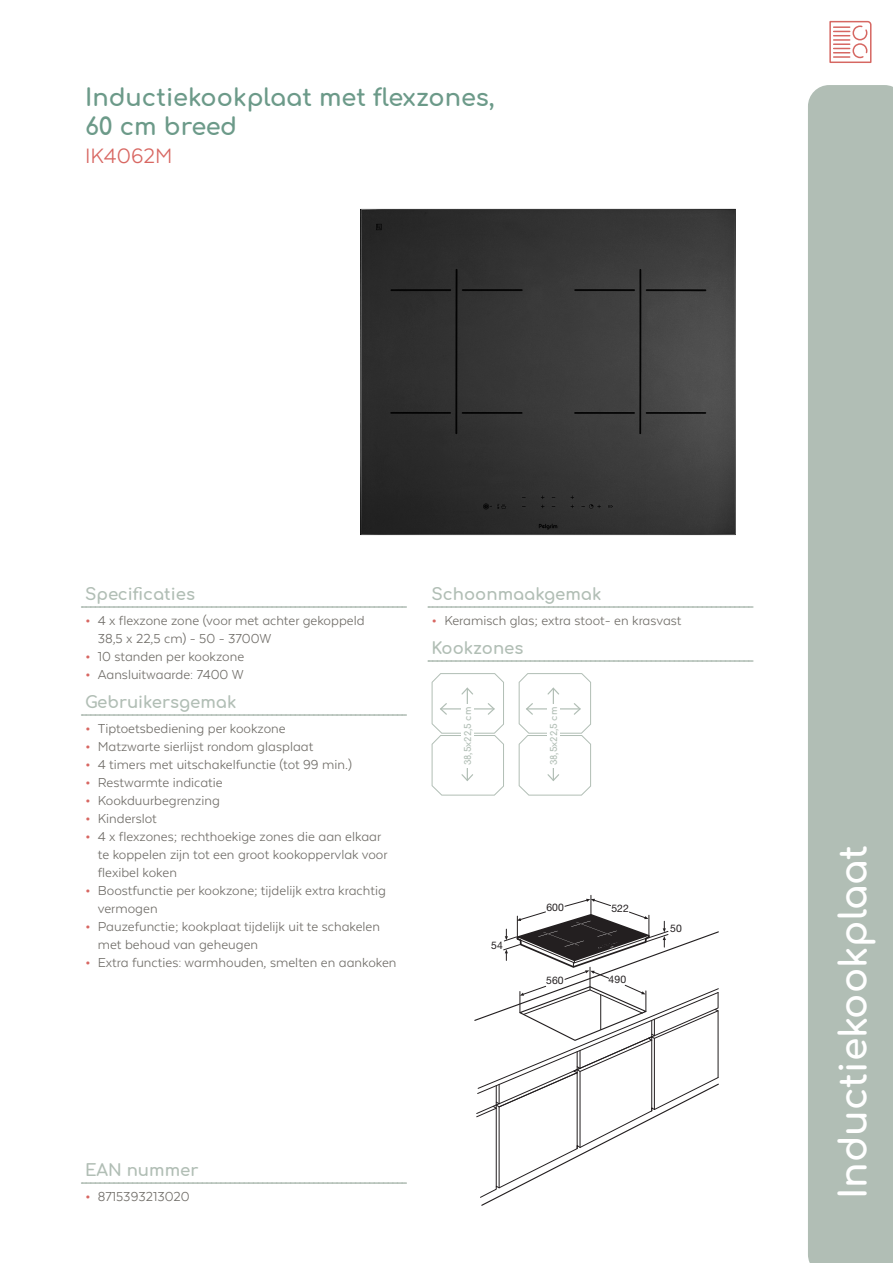
<style>
.page{position:relative;width:893px;height:1263px;background:#fff}
.page>*{position:absolute;margin:0;border:0;box-sizing:border-box;transform-origin:0 0}
.t1{font:700 37.5px "Comfortaa";color:#fff}
.Productomschrijving{font:700 24px/28.5px "Comfortaa";color:#6c9a89}
.Typenummer{font:24px "Texta Alt";color:#d86762}
.Producttekst_tussenk{font:700 16.5px "Comfortaa";color:#b1beb5}
.t2{font:15px/18px "Texta Alt";color:#706d68}
.t3{font:10.35px "Helvetica Neue";letter-spacing:.01em;color:#231f20}
.t4{font:700 9px "Comfortaa";color:#b1beb5}
.s1{font-weight:700;font-size:18px;color:#d86762}
</style>
<div class="page">
<div style="left:808px;top:85px;width:85px;height:1178px;background:#b1beb5"></div>
<svg style="left:829px;top:20px;width:43px;height:43px"></svg>
<img style="left:360px;top:209px;width:376px;height:326px">
<svg style="left:82px;top:606px;width:324px;height:2px"></svg>
<svg style="left:82px;top:714px;width:324px;height:2px"></svg>
<svg style="left:428px;top:606px;width:325px;height:2px"></svg>
<svg style="left:428px;top:660px;width:325px;height:2px"></svg>
<svg style="left:82px;top:1182px;width:324px;height:2px"></svg>
<svg style="left:474px;top:895px;width:245px;height:311px"></svg>
<svg style="left:432px;top:673px;width:72px;height:122px"></svg>
<div style="left:461px;top:704px;width:13px;height:64px;background:#fff"></div>
<svg style="left:518px;top:673px;width:73px;height:122px"></svg>
<div style="left:547px;top:704px;width:13px;height:64px;background:#fff"></div>
<p class="Productomschrijving" style="left:85px;top:80px;width:411px">Inductiekookplaat met flexzones,<br>60 cm breed</p>
<p class="Typenummer" style="left:85px;top:144px;width:89px">IK4062M</p>
<p class="Producttekst_tussenk" style="left:85px;top:579px;width:112px">Specificaties</p>
<p class="t2" style="left:98px;top:611px;width:268px;text-indent:-13px"><span class="s1">•</span> 4 x flexzone zone (voor met achter gekoppeld<br>38,5 x 22,5 cm) - 50 - 3700W</p>
<p class="t2" style="left:85px;top:647px;width:161px"><span class="s1">•</span> 10 standen per kookzone</p>
<p class="t2" style="left:85px;top:665px;width:160px"><span class="s1">•</span> Aansluitwaarde: 7400 W</p>
<p class="Producttekst_tussenk" style="left:85px;top:687px;width:153px">Gebruikersgemak</p>
<p class="t2" style="left:85px;top:719px;width:202px"><span class="s1">•</span> Tiptoetsbediening per kookzone</p>
<p class="t2" style="left:85px;top:737px;width:230px"><span class="s1">•</span> Matzwarte sierlijst rondom glasplaat</p>
<p class="t2" style="left:85px;top:755px;width:268px"><span class="s1">•</span> 4 timers met uitschakelfunctie (tot 99 min.)</p>
<p class="t2" style="left:85px;top:773px;width:139px"><span class="s1">•</span> Restwarmte indicatie</p>
<p class="t2" style="left:85px;top:791px;width:136px"><span class="s1">•</span> Kookduurbegrenzing</p>
<p class="t2" style="left:85px;top:809px;width:73px"><span class="s1">•</span> Kinderslot</p>
<p class="t2" style="left:98px;top:827px;width:291px;text-indent:-13px"><span class="s1">•</span> 4 x flexzones; rechthoekige zones die aan elkaar te koppelen zijn tot een groot kookoppervlak voor flexibel koken</p>
<p class="t2" style="left:98px;top:881px;width:290px;text-indent:-13px"><span class="s1">•</span> Boostfunctie per kookzone; tijdelijk extra krachtig vermogen</p>
<p class="t2" style="left:98px;top:917px;width:284px;text-indent:-13px"><span class="s1">•</span> Pauzefunctie; kookplaat tijdelijk uit te schakelen met behoud van geheugen</p>
<p class="t2" style="left:85px;top:953px;width:313px"><span class="s1">•</span> Extra functies: warmhouden, smelten en aankoken</p>
<p class="Producttekst_tussenk" style="left:432px;top:579px;width:171px">Schoonmaakgemak</p>
<p class="t2" style="left:432px;top:611px;width:251px"><span class="s1">•</span> Keramisch glas; extra stoot- en krasvast</p>
<p class="Producttekst_tussenk" style="left:432px;top:633px;width:93px">Kookzones</p>
<p class="t4" style="left:460px;top:765px;width:60px;rotate:-90deg">38,5x22,5 cm</p>
<p class="t4" style="left:546px;top:765px;width:60px;rotate:-90deg">38,5x22,5 cm</p>
<p class="t3" style="left:491px;top:939px;width:13px">54</p>
<p class="t3" style="left:546px;top:901px;width:19px">600</p>
<p class="t3" style="left:611px;top:902px;width:19px">522</p>
<p class="t3" style="left:546px;top:974px;width:19px">560</p>
<p class="t3" style="left:609px;top:973px;width:19px">490</p>
<p class="t3" style="left:670px;top:922px;width:13px">50</p>
<p class="Producttekst_tussenk" style="left:85px;top:1155px;width:115px">EAN nummer</p>
<p class="t2" style="left:85px;top:1187px;width:106px"><span class="s1">•</span> 8715393213020</p>
<h1 class="t1" style="left:819px;top:1199px;width:356px;rotate:-90deg">Inductiekookplaat</h1>
</div>
